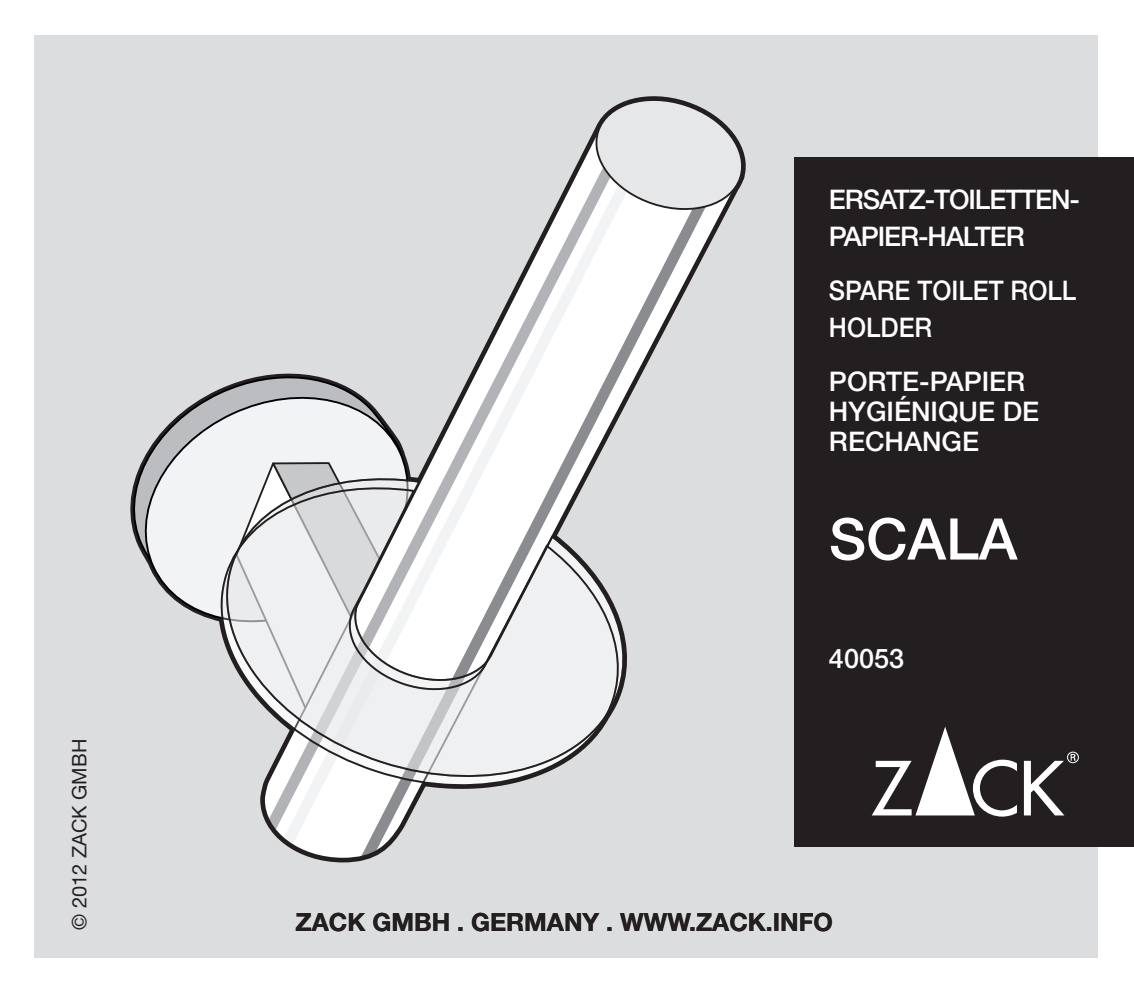
<style>
.page{position:relative;width:1134px;height:993px;background:#fff}
.page>*{position:absolute;margin:0;border:0;box-sizing:border-box;transform-origin:0 0}
.t1{font:500 57.5px "Helvetica Neue";color:#fff}
.t2{font:500 27px/30px "Helvetica Neue";color:#fff}
.t3{font:500 27px/37.2px "Helvetica Neue";letter-spacing:-.04em;color:#fff}
.t4{font:500 27px/37.2px "Helvetica Neue";color:#fff;scale:.93 1}
.t5{font:700 25px "Helvetica Neue";color:#231f20}
.t6{font:20px "Helvetica Neue";color:#231f20}
</style>
<div class="page">
<div style="left:35px;top:36px;width:1063px;height:921px;background:#dcdddf"></div>
<div style="left:794px;top:157px;width:340px;height:689px;background:#231f20"></div>
<svg style="left:872px;top:727px;width:145px;height:89px"></svg>
<svg style="left:1024px;top:751px;width:55px;height:64px"></svg>
<svg style="left:130px;top:379px;width:132px;height:236px"></svg>
<svg style="left:262px;top:144px;width:461px;height:716px"></svg>
<svg style="left:587px;top:96px;width:159px;height:123px"></svg>
<svg style="left:200px;top:478px;width:432px;height:330px"></svg>
<svg style="left:206px;top:469px;width:432px;height:329px"></svg>
<p class="t6" style="left:67px;top:929px;width:192px;rotate:-90deg">© 2012 ZACK GMBH</p>
<p class="t3" style="left:829px;top:180px;width:253px">ERSATZ-TOILETTEN-<br>PAPIER-HALTER</p>
<p class="t4" style="left:829px;top:271px;width:267px">SPARE TOILET ROLL<br>HOLDER</p>
<p class="t2" style="left:829px;top:366px;width:212px">PORTE-PAPIER<br>HYGIÉNIQUE DE<br>RECHANGE</p>
<h1 class="t1" style="left:829px;top:504px;width:190px">SCALA</h1>
<p class="t2" style="left:829px;top:642px;width:77px">40053</p>
<p class="t5" style="left:296px;top:906px;width:539px">ZACK GMBH . GERMANY . WWW.ZACK.INFO</p>
</div>
